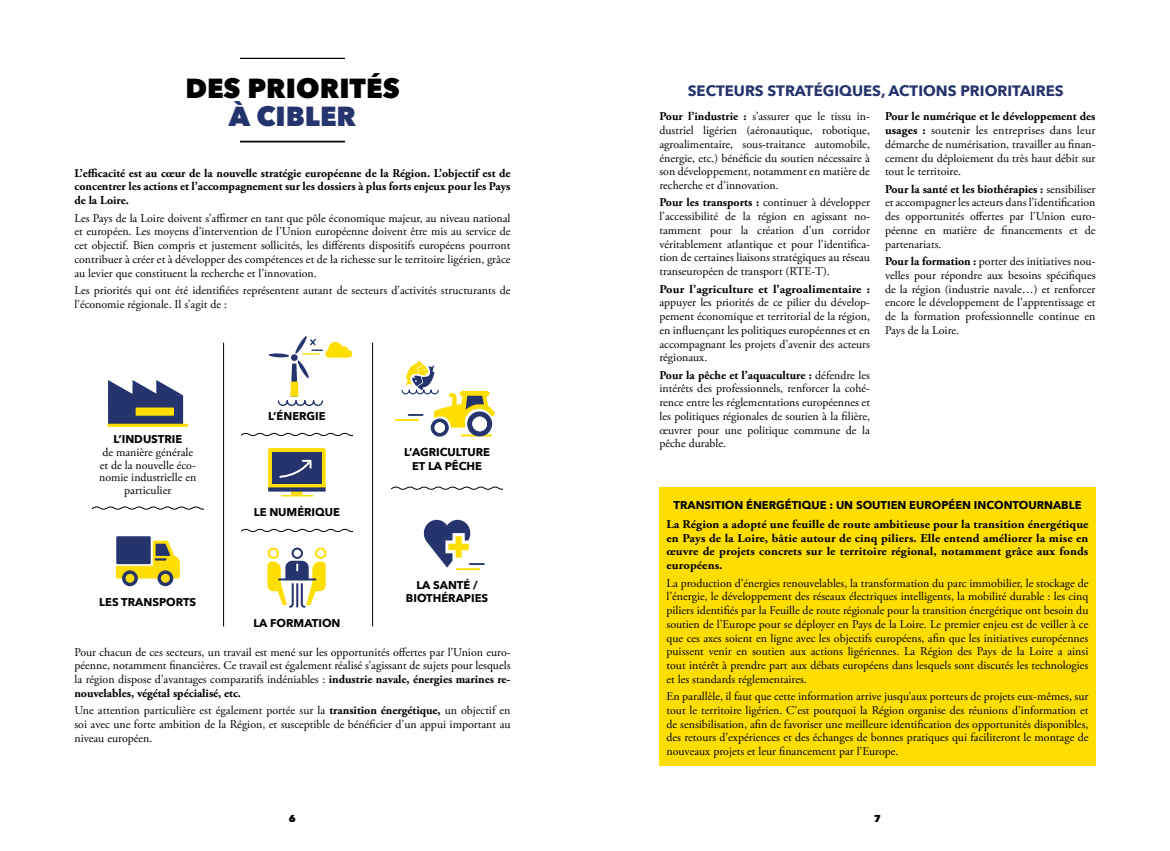
<style>
.page{position:relative;width:1170px;height:851px;background:#fff}
.page>*{position:absolute;margin:0;border:0;box-sizing:border-box;transform-origin:0 0}
.t1{font:800 27.5px "Avenir Next";color:#000}
.t2{font:800 27.5px "Avenir Next";color:#25346d}
.t3{font:700 15px "Avenir Next";color:#25346d}
.t4{font:11.88px/13.8px "Adobe Garamond Pro";color:#000;text-align:justify}
.t5{font:700 11.88px/13.8px "Adobe Garamond Pro";letter-spacing:.01em;color:#000;text-align:justify;scale:1.05 1}
.t6{font:700 11.88px/13.8px "Adobe Garamond Pro";letter-spacing:.01em;color:#000;text-align:justify}
.t7{font:700 11.25px/13.8px "Avenir Next";color:#000;text-align:center}
.t8{font:800 10px "Avenir Next";color:#000}
.s1{font-weight:700}
</style>
<div class="page">
<svg style="left:108px;top:380px;width:75px;height:45px"></svg>
<div style="left:136px;top:408px;width:37px;height:7px;background:#fedd00"></div>
<div style="left:136px;top:407px;width:38px;height:8px;border:1px solid #fedd00"></div>
<svg style="left:109px;top:423px;width:78px;height:4px"></svg>
<svg style="left:268px;top:336px;width:84px;height:70px"></svg>
<div style="left:269px;top:449px;width:56px;height:39px;background:#fedd00"></div>
<div style="left:268px;top:448px;width:57px;height:41px;border:2px solid #fedd00"></div>
<div style="left:272px;top:452px;width:50px;height:32px;background:#25346d"></div>
<svg style="left:268px;top:487px;width:57px;height:9px"></svg>
<svg style="left:279px;top:459px;width:33px;height:19px"></svg>
<div style="left:267px;top:547px;width:12px;height:12px;border:2px solid #fedd00;border-radius:50%"></div>
<div style="left:291px;top:547px;width:12px;height:12px;border:2px solid #25346d;border-radius:50%"></div>
<div style="left:315px;top:547px;width:11px;height:12px;border:2px solid #fedd00;border-radius:50%"></div>
<svg style="left:267px;top:560px;width:59px;height:48px"></svg>
<svg style="left:391px;top:486px;width:112px;height:3px"></svg>
<svg style="left:241px;top:529px;width:110px;height:2px"></svg>
<svg style="left:241px;top:433px;width:111px;height:3px"></svg>
<svg style="left:92px;top:506px;width:111px;height:3px"></svg>
<hr style="left:372px;top:342px;width:1px;height:284px;background:#000">
<hr style="left:223px;top:342px;width:1px;height:284px;background:#000">
<hr style="left:395px;top:419px;width:23px;height:2px;background:#fedd00">
<svg style="left:401px;top:361px;width:94px;height:75px"></svg>
<hr style="left:457px;top:568px;width:22px;height:2px;background:#fedd00">
<svg style="left:424px;top:519px;width:60px;height:48px"></svg>
<div style="left:116px;top:566px;width:63px;height:12px;background:#fedd00"></div>
<div style="left:116px;top:566px;width:63px;height:12px;border:1px solid #fedd00"></div>
<svg style="left:122px;top:570px;width:16px;height:16px"></svg>
<svg style="left:153px;top:540px;width:26px;height:46px"></svg>
<div style="left:116px;top:536px;width:35px;height:28px;background:#25346d"></div>
<hr style="left:240px;top:58px;width:105px;height:1px;background:#000">
<hr style="left:240px;top:141px;width:105px;height:1px;background:#000">
<div style="left:659px;top:487px;width:436px;height:278px;background:#fedd00"></div>
<h1 class="t1" style="left:185px;top:72px;width:216px">DES PRIORITÉS</h1>
<h1 class="t2" style="left:229px;top:99px;width:129px">À CIBLER</h1>
<p class="t6" style="left:74px;top:166px;width:437px">L’efficacité est au cœur de la nouvelle stratégie européenne de la Région. L’objectif est de concentrer les actions et l’accompagnement sur les dossiers à plus forts enjeux pour les Pays de la Loire.</p>
<p class="t4" style="left:74px;top:211px;width:437px">Les Pays de la Loire doivent s’affirmer en tant que pôle économique majeur, au niveau national et européen. Les moyens d’intervention de l’Union européenne doivent être mis au service de cet objectif. Bien compris et justement sollicités, les différents dispositifs européens pourront contribuer à créer et à développer des compétences et de la richesse sur le territoire ligérien, grâce au levier que constituent la recherche et l’innovation.</p>
<p class="t4" style="left:74px;top:283px;width:437px">Les priorités qui ont été identifiées représentent autant de secteurs d’activités structurants de l’économie régionale. Il s’agit de :</p>
<p class="t7" style="left:113px;top:432px;width:70px">L’INDUSTRIE</p>
<p class="t4" style="left:99px;top:446px;width:99px;line-height:12.5px;text-align:center">de manière générale et de la nouvelle éco&shy;nomie industrielle en particulier</p>
<p class="t7" style="left:99px;top:595px;width:98px">LES TRANSPORTS</p>
<p class="t7" style="left:268px;top:409px;width:59px">L’ÉNERGIE</p>
<p class="t7" style="left:254px;top:505px;width:88px">LE NUMÉRIQUE</p>
<p class="t7" style="left:253px;top:615px;width:89px">LA FORMATION</p>
<p class="t7" style="left:404px;top:445px;width:87px">L’AGRICULTURE<br>ET LA PÊCHE</p>
<p class="t7" style="left:406px;top:577px;width:84px">LA SANTÉ /<br>BIOTHÉRAPIES</p>
<p class="t4" style="left:74px;top:645px;width:437px">Pour chacun de ces secteurs, un travail est mené sur les opportunités offertes par l’Union euro&shy;péenne, notamment financières. Ce travail est également réalisé s’agissant de sujets pour lesquels la région dispose d’avantages comparatifs indéniables : <span class="s1">industrie navale, énergies marines re&shy;nouvelables, végétal spécialisé, etc.</span></p>
<p class="t4" style="left:74px;top:703px;width:437px">Une attention particulière est également portée sur la <span class="s1">transition énergétique,</span> un objectif en soi avec une forte ambition de la Région, et susceptible de bénéficier d’un appui important au niveau européen.</p>
<p class="t8" style="left:289px;top:812px;width:9px">6</p>
<p class="t3" style="left:687px;top:78px;width:377px">SECTEURS STRATÉGIQUES, ACTIONS PRIORITAIRES</p>
<p class="t4" style="left:659px;top:110px;width:212px"><span class="s1">Pour l’industrie :</span> s’assurer que le tissu in&shy;dustriel ligérien (aéronautique, robotique, agroalimentaire, sous-traitance automobile, énergie, etc.) bénéficie du soutien nécessaire à son développement, notamment en matière de recherche et d’innovation.</p>
<p class="t4" style="left:659px;top:196px;width:212px"><span class="s1">Pour les transports :</span> continuer à développer l’accessibilité de la région en agissant no&shy;tamment pour la création d’un corridor véritablement atlantique et pour l’identifica&shy;tion de certaines liaisons stratégiques au réseau transeuropéen de transport (RTE-T).</p>
<p class="t5" style="left:659px;top:282px;width:202px">Pour l’agriculture et l’agroalimentaire :</p>
<p class="t4" style="left:659px;top:296px;width:212px">appuyer les priorités de ce pilier du dévelop&shy;pement économique et territorial de la région, en influençant les politiques européennes et en accompagnant les projets d’avenir des acteurs régionaux.</p>
<p class="t4" style="left:659px;top:368px;width:212px"><span class="s1">Pour la pêche et l’aquaculture :</span> défendre les intérêts des professionnels, renforcer la cohé&shy;rence entre les réglementations européennes et les politiques régionales de soutien à la filière, œuvrer pour une politique commune de la pêche durable.</p>
<p class="t4" style="left:884px;top:110px;width:212px"><span class="s1">Pour le numérique et le développement des usages :</span> soutenir les entreprises dans leur démarche de numérisation, travailler au finan&shy;cement du déploiement du très haut débit sur tout le territoire.</p>
<p class="t4" style="left:884px;top:182px;width:212px"><span class="s1">Pour la santé et les biothérapies :</span> sensibiliser et accompagner les acteurs dans l’identification des opportunités offertes par l’Union euro&shy;péenne en matière de financements et de partenariats.</p>
<p class="t4" style="left:884px;top:255px;width:212px"><span class="s1">Pour la formation :</span> porter des initiatives nou&shy;velles pour répondre aux besoins spécifiques de la région (industrie navale…) et renforcer encore le développement de l’apprentissage et de la formation professionnelle continue en Pays de la Loire.</p>
<p class="t7" style="left:673px;top:498px;width:409px">TRANSITION ÉNERGÉTIQUE : UN SOUTIEN EUROPÉEN INCONTOURNABLE</p>
<p class="t5" style="left:666px;top:517px;width:403px">La Région a adopté une feuille de route ambitieuse pour la transition énergétique en Pays de la Loire, bâtie autour de cinq piliers. Elle entend améliorer la mise en œuvre de projets concrets sur le territoire régional, notamment grâce aux fonds européens.</p>
<p class="t4" style="left:666px;top:576px;width:423px">La production d’énergies renouvelables, la transformation du parc immobilier, le stockage de l’énergie, le développement des réseaux électriques intelligents, la mobilité durable : les cinq piliers identifiés par la Feuille de route régionale pour la transition énergétique ont besoin du soutien de l’Europe pour se déployer en Pays de la Loire. Le premier enjeu est de veiller à ce que ces axes soient en ligne avec les objectifs européens, afin que les initiatives européennes puissent venir en soutien aux actions ligériennes. La Région des Pays de la Loire a ainsi tout intérêt à prendre part aux débats européens dans lesquels sont discutés les technologies et les standards réglementaires.</p>
<p class="t4" style="left:666px;top:689px;width:423px">En parallèle, il faut que cette information arrive jusqu’aux porteurs de projets eux-mêmes, sur tout le territoire ligérien. C’est pourquoi la Région organise des réunions d’information et de sensibilisation, afin de favoriser une meilleure identification des opportunités disponibles, des retours d’expériences et des échanges de bonnes pratiques qui faciliteront le montage de nouveaux projets et leur financement par l’Europe.</p>
<p class="t8" style="left:873px;top:812px;width:8px">7</p>
</div>
